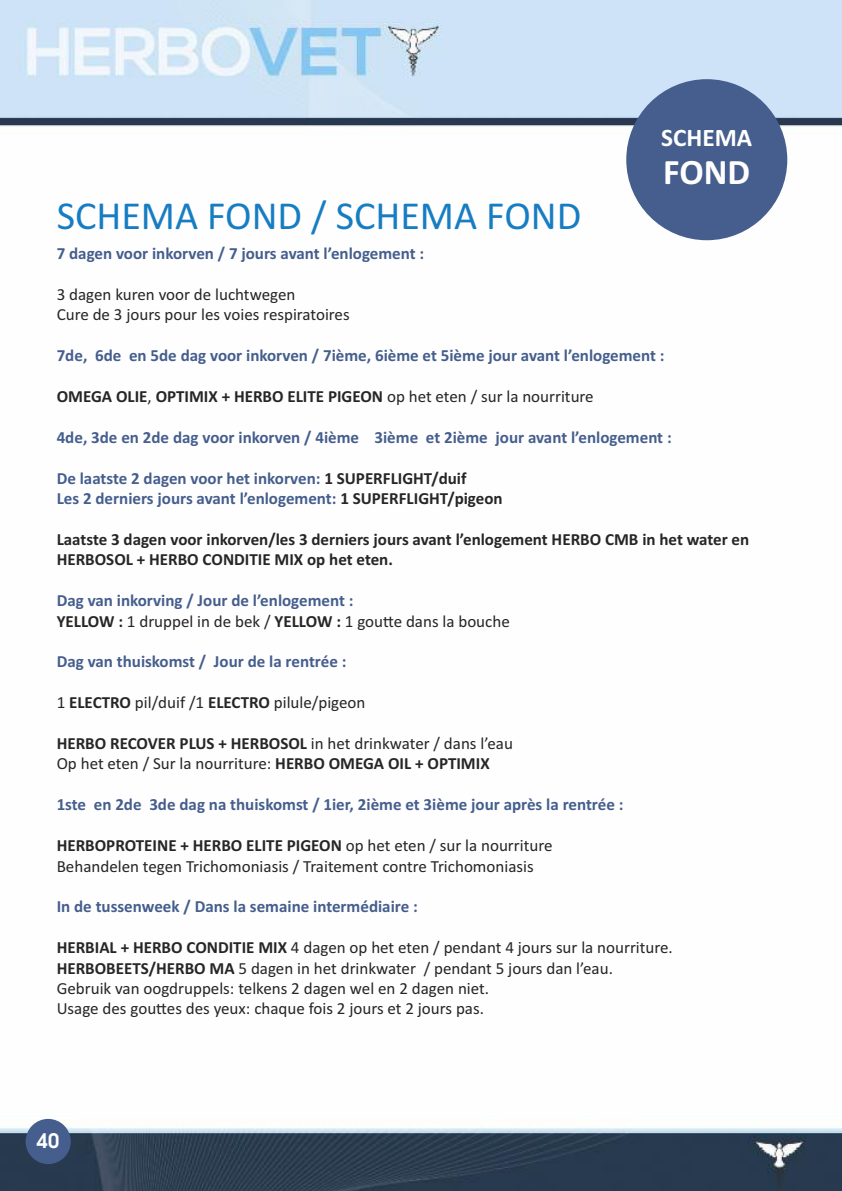
<style>
.page{position:relative;width:842px;height:1191px;background:#fff}
.page>*{position:absolute;margin:0;border:0;box-sizing:border-box;transform-origin:0 0}
.t1{font:40px "Calibri";color:#177dc2}
.t2{font:700 36px "Calibri";color:#fff}
.t3{font:700 25.2px "Calibri";color:#fff}
.t4{font:600 20px "Avant Garde";color:#fff}
.t5{font:17px/20.4px "Calibri";color:#272526}
.t6{font:700 17px/20.4px "Calibri";color:#455e8d}
.t7{font:700 17px/20.4px "Calibri";color:#272526}
.s1{font-weight:400}
.s2{color:#272526}
.s3{font-weight:400;color:#272526}
.s4{font-weight:700}
</style>
<div class="page">
<img style="left:0;top:0;width:842px;height:1191px">
<div style="left:26px;top:1118px;width:45px;height:46px;background:#455e8d;border-radius:50%"></div>
<div style="left:626px;top:79px;width:161px;height:161px;background:#455e8d;border-radius:50%"></div>
<h3 class="t3" style="left:661px;top:122px;width:93px">SCHEMA</h3>
<h2 class="t2" style="left:663px;top:151px;width:88px">FOND</h2>
<h1 class="t1" style="left:57px;top:191px;width:526px">SCHEMA FOND / SCHEMA FOND</h1>
<p class="t6" style="left:57px;top:243px;width:369px">7 dagen voor inkorven / 7 jours avant l’enlogement :</p>
<p class="t5" style="left:57px;top:284px;width:294px">3 dagen kuren voor de luchtwegen<br>Cure de 3 jours pour les voies respiratoires</p>
<p class="t6" style="left:57px;top:345px;width:609px">7de, 6de en 5de dag voor inkorven / 7ième, 6ième et 5ième jour avant l’enlogement :</p>
<p class="t7" style="left:57px;top:386px;width:539px">OMEGA OLIE<span class="s1">,</span> OPTIMIX + HERBO ELITE PIGEON <span class="s1">op het eten / sur la nourriture</span></p>
<p class="t6" style="left:57px;top:427px;width:616px">4de, 3de en 2de dag voor inkorven / 4ième 3ième et 2ième jour avant l’enlogement :</p>
<p class="t6" style="left:57px;top:468px;width:447px">De laatste 2 dagen voor het inkorven: <span class="s2">1 SUPERFLIGHT/duif<br></span>Les 2 derniers jours avant l’enlogement: <span class="s2">1 SUPERFLIGHT/pigeon</span></p>
<p class="t7" style="left:57px;top:529px;width:694px">Laatste 3 dagen voor inkorven/les 3 derniers jours avant l’enlogement HERBO CMB in het water en<br>HERBOSOL + HERBO CONDITIE MIX op het eten.</p>
<p class="t6" style="left:57px;top:590px;width:455px">Dag van inkorving / Jour de l’enlogement :<br><span class="s2">YELLOW :</span> <span class="s3">1 druppel in de bek /</span> <span class="s2">YELLOW :</span> <span class="s3">1 goutte dans la bouche</span></p>
<p class="t6" style="left:57px;top:651px;width:291px">Dag van thuiskomst / Jour de la rentrée :</p>
<p class="t5" style="left:57px;top:692px;width:310px">1 <span class="s4">ELECTRO</span> pil/duif /1 <span class="s4">ELECTRO</span> pilule/pigeon</p>
<p class="t5" style="left:57px;top:733px;width:458px"><span class="s4">HERBO RECOVER PLUS + HERBOSOL</span> in het drinkwater / dans l’eau<br>Op het eten / Sur la nourriture: <span class="s4">HERBO OMEGA OIL + OPTIMIX</span></p>
<p class="t6" style="left:57px;top:794px;width:568px">1ste en 2de 3de dag na thuiskomst / 1ier, 2ième et 3ième jour après la rentrée :</p>
<p class="t5" style="left:57px;top:835px;width:497px"><span class="s4">HERBOPROTEINE + HERBO ELITE PIGEON</span> op het eten / sur la nourriture<br>Behandelen tegen Trichomoniasis / Traitement contre Trichomoniasis</p>
<p class="t6" style="left:57px;top:896px;width:363px">In de tussenweek / Dans la semaine intermédiaire :</p>
<p class="t5" style="left:57px;top:937px;width:618px"><span class="s4">HERBIAL + HERBO CONDITIE MIX</span> 4 dagen op het eten / pendant 4 jours sur la nourriture.<br><span class="s4">HERBOBEETS/HERBO MA</span> 5 dagen in het drinkwater / pendant 5 jours dan l’eau.<br>Gebruik van oogdruppels: telkens 2 dagen wel en 2 dagen niet.<br>Usage des gouttes des yeux: chaque fois 2 jours et 2 jours pas.</p>
<p class="t4" style="left:37px;top:1129px;width:24px">40</p>
</div>
